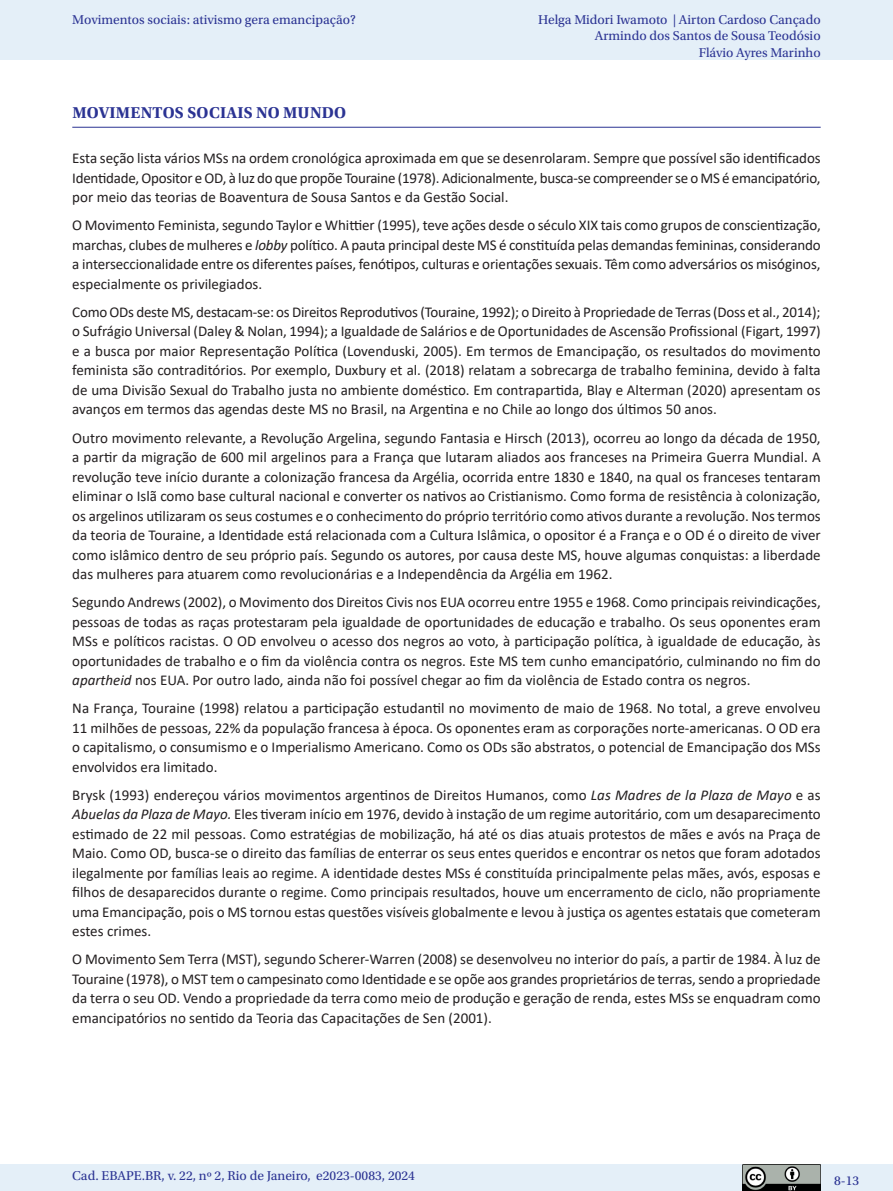
<style>
.page{position:relative;width:893px;height:1191px;background:#fff}
.page>*{position:absolute;margin:0;border:0;box-sizing:border-box;transform-origin:0 0}
._07_1_sub_1{font:700 16.5px "Utopia Std";letter-spacing:.01em;color:#2b3393}
._06_0_texto{font:15px/19.5px "Calibri";color:#231f20;text-align:justify}
.t1{font:13.5px/16.5px "Utopia Std";color:#2b3393;text-align:right}
.s1{font-style:italic}
</style>
<div class="page">
<div style="left:0;top:0;width:893px;height:60px;background:#e4eff8"></div>
<div style="left:0;top:1164px;width:893px;height:27px;background:#e4eff8"></div>
<img style="left:743px;top:1164px;width:78px;height:27px">
<hr style="left:72px;top:127px;width:749px;height:1px;background:#2b3393">
<p class="t1" style="left:72px;top:11px;width:285px">Movimentos sociais: ativismo gera emancipação?</p>
<p class="t1" style="left:538px;top:11px;width:284px">Helga Midori Iwamoto | Airton Cardoso Cançado<br>Armindo dos Santos de Sousa Teodósio<br>Flávio Ayres Marinho</p>
<p class="_07_1_sub_1" style="left:72px;top:103px;width:275px">MOVIMENTOS SOCIAIS NO MUNDO</p>
<p class="_06_0_texto" style="left:72px;top:148px;width:750px">Esta seção lista vários MSs na ordem cronológica aproximada em que se desenrolaram. Sempre que possível são identificados Identidade, Opositor e OD, à luz do que propõe Touraine (1978). Adicionalmente, busca-se compreender se o MS é emancipatório, por meio das teorias de Boaventura de Sousa Santos e da Gestão Social.</p>
<p class="_06_0_texto" style="left:72px;top:215px;width:750px">O Movimento Feminista, segundo Taylor e Whittier (1995), teve ações desde o século XIX tais como grupos de conscientização, marchas, clubes de mulheres e <span class="s1">lobby</span> político. A pauta principal deste MS é constituída pelas demandas femininas, considerando a interseccionalidade entre os diferentes países, fenótipos, culturas e orientações sexuais. Têm como adversários os misóginos, especialmente os privilegiados.</p>
<p class="_06_0_texto" style="left:72px;top:302px;width:750px">Como ODs deste MS, destacam-se: os Direitos Reprodutivos (Touraine, 1992); o Direito à Propriedade de Terras (Doss et al., 2014); o Sufrágio Universal (Daley &amp; Nolan, 1994); a Igualdade de Salários e de Oportunidades de Ascensão Profissional (Figart, 1997) e a busca por maior Representação Política (Lovenduski, 2005). Em termos de Emancipação, os resultados do movimento feminista são contraditórios. Por exemplo, Duxbury et al. (2018) relatam a sobrecarga de trabalho feminina, devido à falta de uma Divisão Sexual do Trabalho justa no ambiente doméstico. Em contrapartida, Blay e Alterman (2020) apresentam os avanços em termos das agendas deste MS no Brasil, na Argentina e no Chile ao longo dos últimos 50 anos.</p>
<p class="_06_0_texto" style="left:72px;top:427px;width:750px">Outro movimento relevante, a Revolução Argelina, segundo Fantasia e Hirsch (2013), ocorreu ao longo da década de 1950, a partir da migração de 600 mil argelinos para a França que lutaram aliados aos franceses na Primeira Guerra Mundial. A revolução teve início durante a colonização francesa da Argélia, ocorrida entre 1830 e 1840, na qual os franceses tentaram eliminar o Islã como base cultural nacional e converter os nativos ao Cristianismo. Como forma de resistência à colonização, os argelinos utilizaram os seus costumes e o conhecimento do próprio território como ativos durante a revolução. Nos termos da teoria de Touraine, a Identidade está relacionada com a Cultura Islâmica, o opositor é a França e o OD é o direito de viver como islâmico dentro de seu próprio país. Segundo os autores, por causa deste MS, houve algumas conquistas: a liberdade das mulheres para atuarem como revolucionárias e a Independência da Argélia em 1962.</p>
<p class="_06_0_texto" style="left:72px;top:592px;width:750px">Segundo Andrews (2002), o Movimento dos Direitos Civis nos EUA ocorreu entre 1955 e 1968. Como principais reivindicações, pessoas de todas as raças protestaram pela igualdade de oportunidades de educação e trabalho. Os seus oponentes eram MSs e políticos racistas. O OD envolveu o acesso dos negros ao voto, à participação política, à igualdade de educação, às oportunidades de trabalho e o fim da violência contra os negros. Este MS tem cunho emancipatório, culminando no fim do <span class="s1">apartheid</span> nos EUA. Por outro lado, ainda não foi possível chegar ao fim da violência de Estado contra os negros.</p>
<p class="_06_0_texto" style="left:72px;top:698px;width:750px">Na França, Touraine (1998) relatou a participação estudantil no movimento de maio de 1968. No total, a greve envolveu 11 milhões de pessoas, 22% da população francesa à época. Os oponentes eram as corporações norte-americanas. O OD era o capitalismo, o consumismo e o Imperialismo Americano. Como os ODs são abstratos, o potencial de Emancipação dos MSs envolvidos era limitado.</p>
<p class="_06_0_texto" style="left:72px;top:784px;width:750px">Brysk (1993) endereçou vários movimentos argentinos de Direitos Humanos, como <span class="s1">Las Madres de la Plaza de Mayo</span> e as <span class="s1">Abuelas da Plaza de Mayo.</span> Eles tiveram início em 1976, devido à instação de um regime autoritário, com um desaparecimento estimado de 22 mil pessoas. Como estratégias de mobilização, há até os dias atuais protestos de mães e avós na Praça de Maio. Como OD, busca-se o direito das famílias de enterrar os seus entes queridos e encontrar os netos que foram adotados ilegalmente por famílias leais ao regime. A identidade destes MSs é constituída principalmente pelas mães, avós, esposas e filhos de desaparecidos durante o regime. Como principais resultados, houve um encerramento de ciclo, não propriamente uma Emancipação, pois o MS tornou estas questões visíveis globalmente e levou à justiça os agentes estatais que cometeram estes crimes.</p>
<p class="_06_0_texto" style="left:72px;top:949px;width:750px">O Movimento Sem Terra (MST), segundo Scherer-Warren (2008) se desenvolveu no interior do país, a partir de 1984. À luz de Touraine (1978), o MST tem o campesinato como Identidade e se opõe aos grandes proprietários de terras, sendo a propriedade da terra o seu OD. Vendo a propriedade da terra como meio de produção e geração de renda, estes MSs se enquadram como emancipatórios no sentido da Teoria das Capacitações de Sen (2001).</p>
<p class="t1" style="left:72px;top:1167px;width:344px">Cad. EBAPE.BR, v. 22, nº 2, Rio de Janeiro, e2023-0083, 2024</p>
<p class="t1" style="left:834px;top:1172px;width:27px">8-13</p>
</div>
